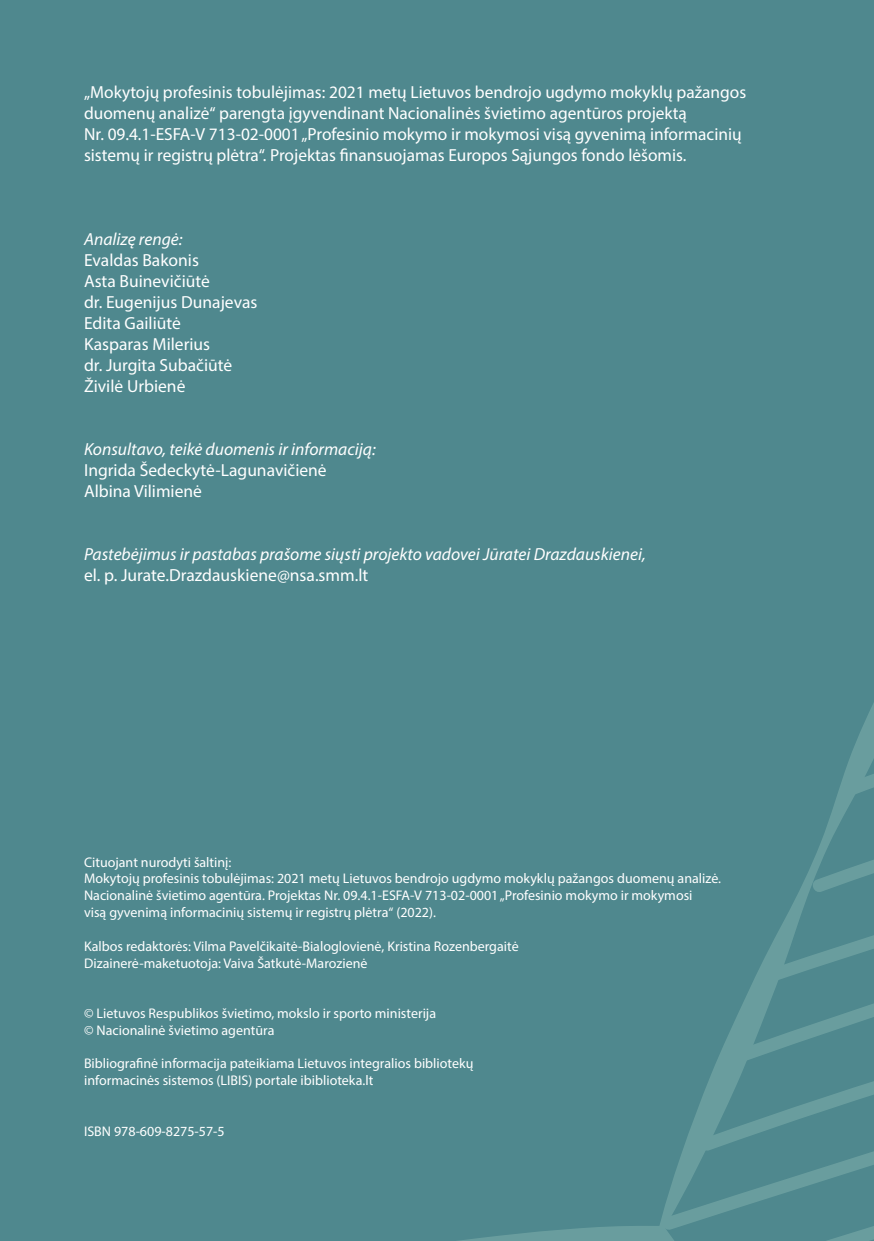
<style>
.page{position:relative;width:874px;height:1241px;background:#fff}
.page>*{position:absolute;margin:0;border:0;box-sizing:border-box;transform-origin:0 0}
.t1{font:17.5px/21px "Myriad Pro";color:#fff}
.t2{font:italic 17.5px "Myriad Pro";color:#fff}
.t3{font:14px "Myriad Pro";color:#fff}
</style>
<div class="page">
<div style="left:0;top:0;width:872px;height:1240px;background:#4f888e"></div>
<svg style="left:467px;top:728px;width:406px;height:512px"></svg>
<p class="t1" style="left:84px;top:81px;width:663px">„Mokytojų profesinis tobulėjimas: 2021 metų Lietuvos bendrojo ugdymo mokyklų pažangos</p>
<p class="t1" style="left:84px;top:102px;width:604px">duomenų analizė“ parengta įgyvendinant Nacionalinės švietimo agentūros projektą</p>
<p class="t1" style="left:84px;top:123px;width:658px">Nr. 09.4.1-ESFA-V 713-02-0001 „Profesinio mokymo ir mokymosi visą gyvenimą informacinių sistemų ir registrų plėtra“. Projektas finansuojamas Europos Sąjungos fondo lėšomis.</p>
<p class="t2" style="left:84px;top:228px;width:100px">Analizę rengė:</p>
<p class="t1" style="left:84px;top:249px;width:116px">Evaldas Bakonis</p>
<p class="t1" style="left:84px;top:270px;width:127px">Asta Buinevičiūtė</p>
<p class="t1" style="left:84px;top:291px;width:175px">dr. Eugenijus Dunajevas</p>
<p class="t1" style="left:84px;top:312px;width:98px">Edita Gailiūtė</p>
<p class="t1" style="left:84px;top:333px;width:127px">Kasparas Milerius</p>
<p class="t1" style="left:84px;top:354px;width:150px">dr. Jurgita Subačiūtė</p>
<p class="t1" style="left:84px;top:375px;width:103px">Živilė Urbienė</p>
<p class="t2" style="left:84px;top:438px;width:293px">Konsultavo, teikė duomenis ir informaciją:</p>
<p class="t1" style="left:84px;top:459px;width:244px">Ingrida Šedeckytė-Lagunavičienė</p>
<p class="t1" style="left:84px;top:480px;width:119px">Albina Vilimienė</p>
<p class="t2" style="left:84px;top:543px;width:563px">Pastebėjimus ir pastabas prašome siųsti projekto vadovei Jūratei Drazdauskienei,</p>
<p class="t1" style="left:84px;top:564px;width:285px">el. p. Jurate.Drazdauskiene@nsa.smm.lt</p>
<p class="t3" style="left:84px;top:853px;width:149px">Cituojant nurodyti šaltinį:</p>
<p class="t3" style="left:84px;top:870px;width:638px">Mokytojų profesinis tobulėjimas: 2021 metų Lietuvos bendrojo ugdymo mokyklų pažangos duomenų analizė.</p>
<p class="t3" style="left:84px;top:886px;width:609px">Nacionalinė švietimo agentūra. Projektas Nr. 09.4.1-ESFA-V 713-02-0001 „Profesinio mokymo ir mokymosi</p>
<p class="t3" style="left:84px;top:903px;width:353px">visą gyvenimą informacinių sistemų ir registrų plėtra“ (2022).</p>
<p class="t3" style="left:84px;top:937px;width:436px">Kalbos redaktorės: Vilma Pavelčikaitė-Bialoglovienė, Kristina Rozenbergaitė</p>
<p class="t3" style="left:84px;top:954px;width:285px">Dizainerė-maketuotoja: Vaiva Šatkutė-Marozienė</p>
<p class="t3" style="left:84px;top:1004px;width:353px">© Lietuvos Respublikos švietimo, mokslo ir sporto ministerija</p>
<p class="t3" style="left:84px;top:1021px;width:192px">© Nacionalinė švietimo agentūra</p>
<p class="t3" style="left:84px;top:1054px;width:390px">Bibliografinė informacija pateikiama Lietuvos integralios bibliotekų</p>
<p class="t3" style="left:84px;top:1071px;width:290px">informacinės sistemos (LIBIS) portale ibiblioteka.lt</p>
<p class="t3" style="left:84px;top:1122px;width:142px">ISBN 978-609-8275-57-5</p>
</div>
